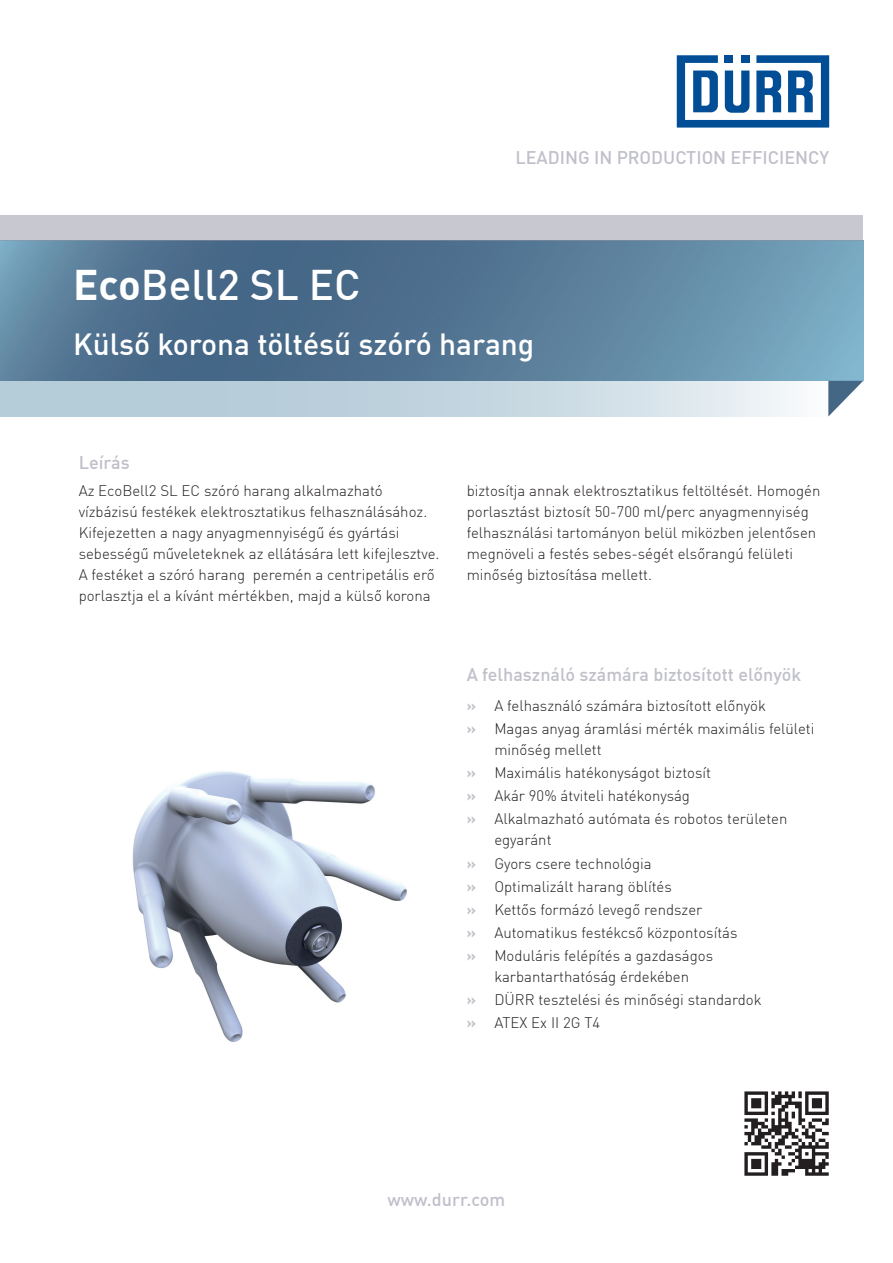
<style>
.page{position:relative;width:893px;height:1263px;background:#fff}
.page>*{position:absolute;margin:0;border:0;box-sizing:border-box;transform-origin:0 0}
.t1{font:500 42px "DIN Offc Pro";color:#fff}
.t2{font:500 30px "DIN Offc Pro";color:#fff}
.t3{font:500 18px "DIN Offc Pro";color:#c0c0ca}
.t4{font:300 15px/23.1px "DIN Offc Pro";color:#231f20}
.s1{font-weight:700}
.s2{font-weight:700;color:#c0c0c8}
</style>
<div class="page">
<svg style="left:677px;top:55px;width:152px;height:73px"></svg>
<svg style="left:0;top:240px;width:863px;height:141px;background:#597f9b"></svg>
<div style="left:0;top:215px;width:863px;height:25px;background:#c7c8d0"></div>
<svg style="left:0;top:381px;width:793px;height:35px;background:#c5d6e0"></svg>
<svg style="left:828px;top:381px;width:35px;height:35px"></svg>
<img style="left:132px;top:771px;width:275px;height:271px">
<img style="left:744px;top:1091px;width:85px;height:85px">
<p class="t3" style="left:515px;top:147px;width:315px">LEADING IN PRODUCTION EFFICIENCY</p>
<h1 class="t1" style="left:73px;top:261px;width:289px"><span class="s1">Eco</span>Bell2 SL EC</h1>
<h2 class="t2" style="left:73px;top:320px;width:463px">Külső korona töltésű szóró harang</h2>
<p class="t3" style="left:79px;top:448px;width:53px">Leírás</p>
<p class="t4" style="left:79px;top:481px;width:362px;line-height:21px">Az EcoBell2 SL EC szóró harang alkalmazható vízbázisú festékek elektrosztatikus felhasználásához.<br>Kifejezetten a nagy anyagmennyiségű és gyártási sebességű műveleteknek az ellátására lett kifejlesztve.<br>A festéket a szóró harang peremén a centripetális erő porlasztja el a kívánt mértékben, majd a külső korona</p>
<p class="t4" style="left:467px;top:481px;width:355px;line-height:21px">biztosítja annak elektrosztatikus feltöltését. Homogén porlasztást biztosít 50-700 ml/perc anyagmennyiség felhasználási tartományon belül miközben jelentősen megnöveli a festés sebes-ségét elsőrangú felületi minőség biztosítása mellett.</p>
<p class="t3" style="left:467px;top:660px;width:336px">A felhasználó számára biztosított előnyök</p>
<p class="t4" style="left:467px;top:693px;width:349px"><span class="s2">»</span> A felhasználó számára biztosított előnyök<br><span class="s2">»</span> Magas anyag áramlási mérték maximális felületi</p>
<p class="t4" style="left:467px;top:737px;width:322px;text-indent:28px">minőség mellett<br><span class="s2">»</span> Maximális hatékonyságot biztosít<br><span class="s2">»</span> Akár 90% átviteli hatékonyság<br><span class="s2">»</span> Alkalmazható autómata és robotos területen</p>
<p class="t4" style="left:467px;top:829px;width:272px;text-indent:28px">egyaránt<br><span class="s2">»</span> Gyors csere technológia<br><span class="s2">»</span> Optimalizált harang öblítés<br><span class="s2">»</span> Kettős formázó levegő rendszer<br><span class="s2">»</span> Automatikus festékcső központosítás <span class="s2">»</span> Moduláris felépítés a gazdaságos</p>
<p class="t4" style="left:467px;top:966px;width:296px;text-indent:28px">karbantarthatóság érdekében<br><span class="s2">»</span> DÜRR tesztelési és minőségi standardok <span class="s2">»</span> ATEX Ex II 2G T4</p>
<p class="t3" style="left:388px;top:1185px;width:119px">www.durr.com</p>
</div>
